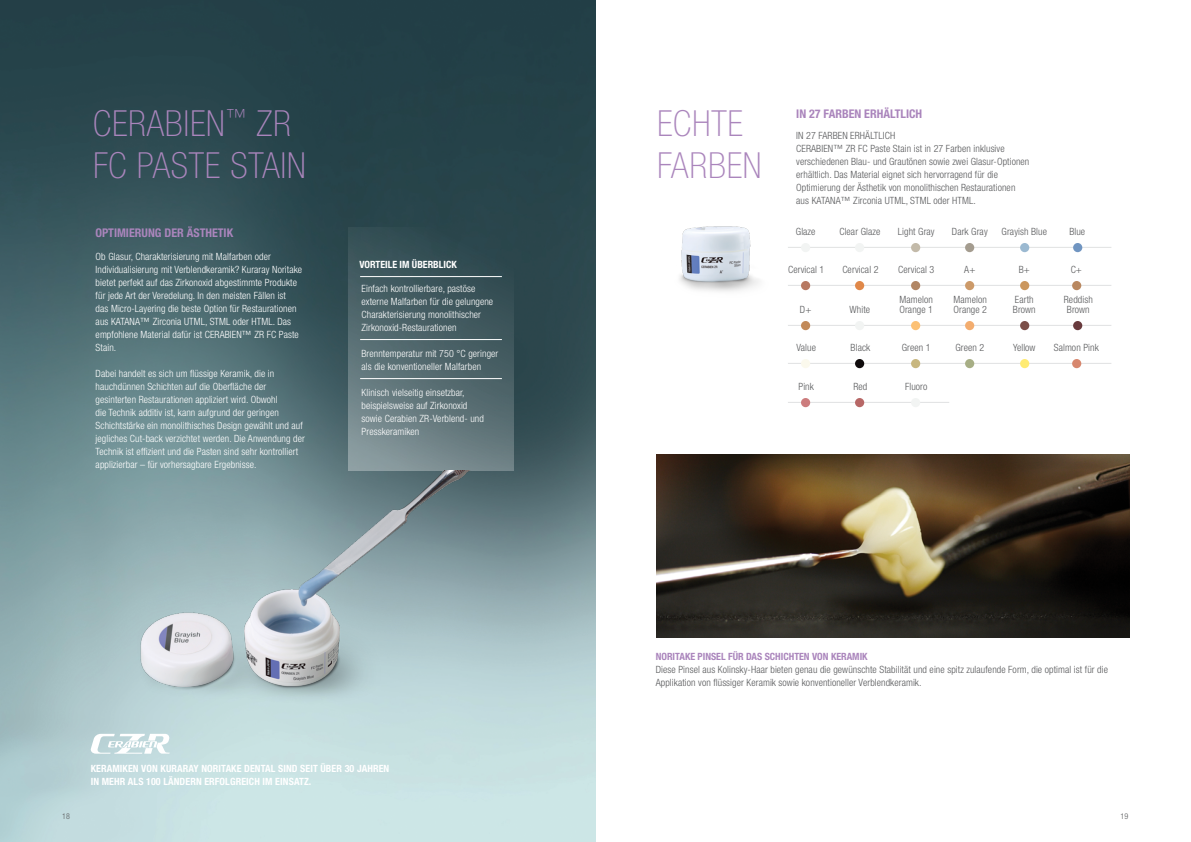
<style>
.page{position:relative;width:1191px;height:842px;background:#fff}
.page>*{position:absolute;margin:0;border:0;box-sizing:border-box;transform-origin:0 0}
.t1{font:100 condensed 36px/42px "Helvetica Neue LT Std";letter-spacing:.02em;color:#aa85bc}
.t2{font:700 condensed 12px "Helvetica Neue LT Std";color:#aa85bc}
.t3{font:300 condensed 10px/13px "Helvetica Neue LT Std";letter-spacing:.01em;color:#fff}
.t4{font:300 condensed 10px/13px "Helvetica Neue LT Std";letter-spacing:.01em;color:#58595b}
.t5{font:700 condensed 10px/13px "Helvetica Neue LT Std";letter-spacing:.01em;color:#fff}
.t6{font:700 condensed 10px "Helvetica Neue LT Std";color:#aa85bc}
.t7{font:300 condensed 8px "Helvetica Neue LT Std";color:#58595b}
</style>
<div class="page">
<img style="left:0;top:0;width:595px;height:842px">
<svg style="left:348px;top:227px;width:165px;height:244px;background:#51686d"></svg>
<svg style="left:90px;top:734px;width:80px;height:20px"></svg>
<img style="left:57px;top:471px;width:426px;height:235px">
<img style="left:679px;top:226px;width:80px;height:66px">
<hr style="left:788px;top:247px;width:323px;height:1px;background:#e0e1e2">
<div style="left:801px;top:243px;width:9px;height:9px;background:#f2f4f3;border-radius:50%"></div>
<div style="left:855px;top:243px;width:9px;height:9px;background:#f2f4f3;border-radius:50%"></div>
<div style="left:911px;top:243px;width:9px;height:9px;background:#c3baa9;border-radius:50%"></div>
<div style="left:965px;top:243px;width:9px;height:9px;background:#a49c8f;border-radius:50%"></div>
<div style="left:1073px;top:243px;width:9px;height:9px;background:#7095c1;border-radius:50%"></div>
<div style="left:1020px;top:243px;width:9px;height:9px;background:#9bb9d1;border-radius:50%"></div>
<hr style="left:788px;top:285px;width:323px;height:1px;background:#e0e1e2">
<div style="left:801px;top:281px;width:9px;height:9px;background:#b77962;border-radius:50%"></div>
<div style="left:855px;top:281px;width:9px;height:9px;background:#e08849;border-radius:50%"></div>
<div style="left:911px;top:281px;width:9px;height:9px;background:#b18664;border-radius:50%"></div>
<div style="left:965px;top:281px;width:9px;height:9px;background:#cc9a69;border-radius:50%"></div>
<div style="left:1072px;top:281px;width:9px;height:9px;background:#b98860;border-radius:50%"></div>
<div style="left:1020px;top:281px;width:9px;height:9px;background:#cb975e;border-radius:50%"></div>
<hr style="left:788px;top:325px;width:323px;height:1px;background:#e0e1e2">
<div style="left:801px;top:321px;width:9px;height:9px;background:#c28a59;border-radius:50%"></div>
<div style="left:855px;top:321px;width:9px;height:9px;background:#f2f4f3;border-radius:50%"></div>
<div style="left:911px;top:321px;width:9px;height:9px;background:#fcc175;border-radius:50%"></div>
<div style="left:965px;top:321px;width:9px;height:9px;background:#f3ad6f;border-radius:50%"></div>
<div style="left:1073px;top:321px;width:9px;height:9px;background:#683a3d;border-radius:50%"></div>
<div style="left:1020px;top:321px;width:9px;height:9px;background:#7c4f49;border-radius:50%"></div>
<hr style="left:788px;top:363px;width:323px;height:1px;background:#e0e1e2">
<div style="left:801px;top:359px;width:9px;height:9px;background:#fbf9ed;border-radius:50%"></div>
<div style="left:855px;top:359px;width:9px;height:9px;background:#0f0b0c;border-radius:50%"></div>
<div style="left:911px;top:359px;width:9px;height:9px;background:#c8b77f;border-radius:50%"></div>
<div style="left:965px;top:359px;width:9px;height:9px;background:#a7ae85;border-radius:50%"></div>
<div style="left:1072px;top:359px;width:9px;height:9px;background:#d7876e;border-radius:50%"></div>
<div style="left:1020px;top:359px;width:9px;height:9px;background:#ffeb72;border-radius:50%"></div>
<hr style="left:788px;top:402px;width:161px;height:1px;background:#e0e1e2">
<div style="left:801px;top:398px;width:9px;height:9px;background:#cc7c7d;border-radius:50%"></div>
<div style="left:855px;top:398px;width:9px;height:9px;background:#b76766;border-radius:50%"></div>
<div style="left:911px;top:398px;width:9px;height:9px;background:#f2f4f3;border-radius:50%"></div>
<img style="left:657px;top:454px;width:472px;height:183px">
<hr style="left:360px;top:276px;width:142px;height:1px;background:#fff">
<hr style="left:360px;top:339px;width:142px;height:1px;background:#fff">
<hr style="left:360px;top:378px;width:142px;height:1px;background:#fff">
<h1 class="t1" style="left:93px;top:102px;width:214px">CERABIEN<sup>™</sup> ZR<br>FC PASTE STAIN</h1>
<h1 class="t1" style="left:657px;top:102px;width:106px">ECHTE<br>FARBEN</h1>
<p class="t2" style="left:796px;top:106px;width:127px">IN 27 FARBEN ERHÄLTLICH</p>
<p class="t4" style="left:796px;top:128px;width:235px">IN 27 FARBEN ERHÄLTLICH<br>CERABIEN™ ZR FC Paste Stain ist in 27 Farben inklusive verschiedenen Blau- und Grautönen sowie zwei Glasur-Optionen erhältlich. Das Material eignet sich hervorragend für die Optimierung der Ästhetik von monolithischen Restaurationen aus KATANA™ Zirconia UTML, STML oder HTML.</p>
<p class="t2" style="left:95px;top:225px;width:139px">OPTIMIERUNG DER ÄSTHETIK</p>
<p class="t4" style="left:796px;top:224px;width:21px">Glaze</p>
<p class="t4" style="left:839px;top:224px;width:42px">Clear Glaze</p>
<p class="t4" style="left:898px;top:224px;width:38px">Light Gray</p>
<p class="t4" style="left:952px;top:224px;width:37px">Dark Gray</p>
<p class="t4" style="left:1001px;top:224px;width:47px">Grayish Blue</p>
<p class="t4" style="left:1069px;top:224px;width:17px">Blue</p>
<p class="t4" style="left:788px;top:262px;width:38px">Cervical 1</p>
<p class="t4" style="left:842px;top:262px;width:38px">Cervical 2</p>
<p class="t4" style="left:898px;top:262px;width:38px">Cervical 3</p>
<p class="t4" style="left:964px;top:262px;width:13px">A+</p>
<p class="t4" style="left:1018px;top:262px;width:13px">B+</p>
<p class="t4" style="left:1070px;top:262px;width:13px">C+</p>
<p class="t4" style="left:800px;top:302px;width:13px">D+</p>
<p class="t4" style="left:849px;top:302px;width:22px">White</p>
<p class="t4" style="left:899px;top:294px;width:35px;line-height:10px">Mamelon<br>Orange 1</p>
<p class="t4" style="left:796px;top:340px;width:21px">Value</p>
<p class="t4" style="left:850px;top:340px;width:21px">Black</p>
<p class="t4" style="left:901px;top:340px;width:30px">Green 1</p>
<p class="t4" style="left:955px;top:340px;width:30px">Green 2</p>
<p class="t4" style="left:1013px;top:340px;width:24px">Yellow</p>
<p class="t4" style="left:1053px;top:340px;width:47px">Salmon Pink</p>
<p class="t3" style="left:96px;top:250px;width:208px">Ob Glasur, Charakterisierung mit Malfarben oder Individualisierung mit Verblendkeramik? Kuraray Noritake bietet perfekt auf das Zirkonoxid abgestimmte Produkte für jede Art der Veredelung. In den meisten Fällen ist<br>das Micro-Layering die beste Option für Restaurationen aus KATANA™ Zirconia UTML, STML oder HTML. Das empfohlene Material dafür ist CERABIEN™ ZR FC Paste Stain.</p>
<p class="t3" style="left:96px;top:367px;width:211px">Dabei handelt es sich um flüssige Keramik, die in hauchdünnen Schichten auf die Oberfläche der gesinterten Restaurationen appliziert wird. Obwohl<br>die Technik additiv ist, kann aufgrund der geringen Schichtstärke ein monolithisches Design gewählt und auf jegliches Cut-back verzichtet werden. Die Anwendung der Technik ist effizient und die Pasten sind sehr kontrolliert applizierbar – für vorhersagbare Ergebnisse.</p>
<p class="t5" style="left:359px;top:257px;width:99px">VORTEILE IM ÜBERBLICK</p>
<p class="t3" style="left:361px;top:281px;width:133px">Einfach kontrollierbare, pastöse externe Malfarben für die gelungene Charakterisierung monolithischer Zirkonoxid-Restaurationen</p>
<p class="t3" style="left:361px;top:346px;width:138px">Brenntemperatur mit 750 °C geringer als die konventioneller Malfarben</p>
<p class="t3" style="left:361px;top:385px;width:124px">Klinisch vielseitig einsetzbar, beispielsweise auf Zirkonoxid sowie Cerabien ZR-Verblend- und<br>Presskeramiken</p>
<p class="t4" style="left:953px;top:294px;width:35px;line-height:10px">Mamelon<br>Orange 2</p>
<p class="t4" style="left:1013px;top:294px;width:24px;line-height:10px">Earth<br>Brown</p>
<p class="t4" style="left:1063px;top:294px;width:30px;line-height:10px;text-align:center">Reddish<br>Brown</p>
<p class="t4" style="left:798px;top:379px;width:17px">Pink</p>
<p class="t4" style="left:853px;top:379px;width:15px">Red</p>
<p class="t4" style="left:905px;top:379px;width:24px">Fluoro</p>
<p class="t5" style="left:91px;top:762px;width:300px">KERAMIKEN VON KURARAY NORITAKE DENTAL SIND SEIT ÜBER 30 JAHREN<br>IN MEHR ALS 100 LÄNDERN ERFOLGREICH IM EINSATZ.</p>
<p class="t6" style="left:656px;top:650px;width:213px">NORITAKE PINSEL FÜR DAS SCHICHTEN VON KERAMIK</p>
<p class="t4" style="left:656px;top:663px;width:454px">Diese Pinsel aus Kolinsky-Haar bieten genau die gewünschte Stabilität und eine spitz zulaufende Form, die optimal ist für die<br>Applikation von flüssiger Keramik sowie konventioneller Verblendkeramik.</p>
<p class="t7" style="left:62px;top:811px;width:9px">18</p>
<p class="t7" style="left:1120px;top:811px;width:9px">19</p>
</div>
